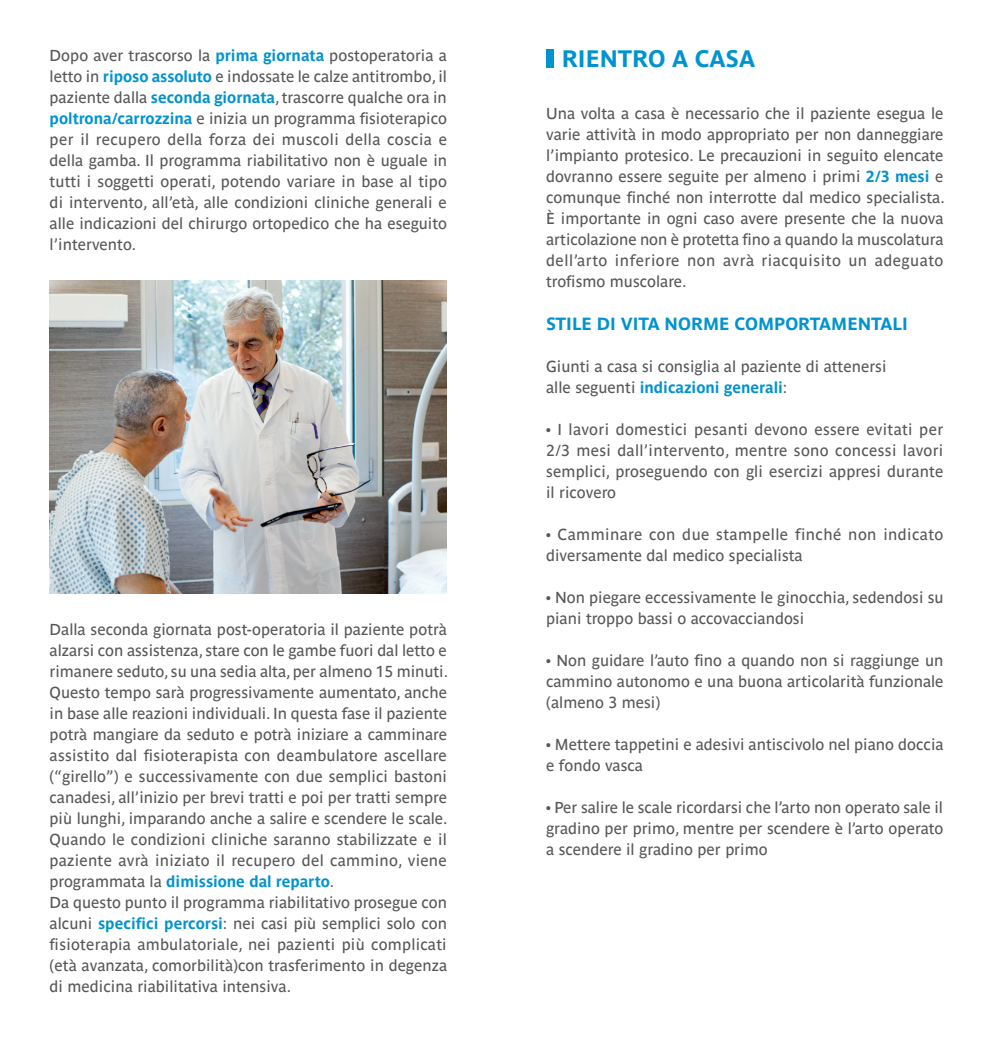
<style>
.page{position:relative;width:993px;height:1042px;background:#fff}
.page>*{position:absolute;margin:0;border:0;box-sizing:border-box;transform-origin:0 0}
.t1{font:700 23.62px "Parisine Ptf";color:#0093d0}
.t2{font:700 17.5px "Parisine Ptf";color:#0093d0}
.t3{font:15.75px/21px "Parisine Ptf";color:#57585a;text-align:justify}
.t4{font:15.75px/21px "Parisine Ptf";letter-spacing:.02em;color:#57585a}
.t5{font:700 15.75px "Parisine Ptf";letter-spacing:-.005em;color:#0093d0}
.s1{font-weight:700;color:#0093d0}
.s2{font-weight:400;color:#57585a}
</style>
<div class="page">
<img style="left:50px;top:281px;width:396px;height:312px">
<div style="left:546px;top:50px;width:7px;height:17px;background:#0093d0"></div>
<p class="t3" style="left:50px;top:44px;width:399px">Dopo aver trascorso la <span class="s1">prima giornata</span> postoperatoria a letto in <span class="s1">riposo assoluto</span> e indossate le calze antitrombo, il paziente dalla <span class="s1">seconda giornata</span>, trascorre qualche ora in <span class="s1">poltrona/carrozzina</span> e inizia un programma fisioterapico per il recupero della forza dei muscoli della coscia e della gamba. Il programma riabilitativo non è uguale in tutti i soggetti operati, potendo variare in base al tipo di intervento, all’età, alle condizioni cliniche generali e alle indicazioni del chirurgo ortopedico che ha eseguito l’intervento.</p>
<p class="t3" style="left:50px;top:618px;width:400px">Dalla seconda giornata post-operatoria il paziente potrà alzarsi con assistenza, stare con le gambe fuori dal letto e rimanere seduto, su una sedia alta, per almeno 15 minuti.<br>Questo tempo sarà progressivamente aumentato, anche in base alle reazioni individuali. In questa fase il paziente potrà mangiare da seduto e potrà iniziare a camminare assistito dal fisioterapista con deambulatore ascellare (“girello”) e successivamente con due semplici bastoni canadesi, all’inizio per brevi tratti e poi per tratti sempre più lunghi, imparando anche a salire e scendere le scale.</p>
<p class="t3" style="left:50px;top:828px;width:398px">Quando le condizioni cliniche saranno stabilizzate e il paziente avrà iniziato il recupero del cammino, viene programmata la <span class="s1">dimissione dal reparto</span>.</p>
<p class="t3" style="left:50px;top:891px;width:399px">Da questo punto il programma riabilitativo prosegue con alcuni <span class="s1">specifici percorsi</span>: nei casi più semplici solo con fisioterapia ambulatoriale, nei pazienti più complicati (età avanzata, comorbilità)con trasferimento in degenza di medicina riabilitativa intensiva.</p>
<p class="t1" style="left:561px;top:41px;width:195px">RIENTRO A CASA</p>
<p class="t3" style="left:546px;top:102px;width:400px">Una volta a casa è necessario che il paziente esegua le varie attività in modo appropriato per non danneggiare l’impianto protesico. Le precauzioni in seguito elencate dovranno essere seguite per almeno i primi <span class="s1">2/3 mesi</span> e comunque finché non interrotte dal medico specialista.<br>È importante in ogni caso avere presente che la nuova articolazione non è protetta fino a quando la muscolatura dell’arto inferiore non avrà riacquisito un adeguato trofismo muscolare.</p>
<p class="t2" style="left:546px;top:311px;width:363px">STILE DI VITA NORME COMPORTAMENTALI</p>
<p class="t3" style="left:546px;top:354px;width:342px">Giunti a casa si consiglia al paziente di attenersi</p>
<p class="t5" style="left:546px;top:375px;width:242px"><span class="s2">alle seguenti</span> indicazioni generali<span class="s2">:</span></p>
<p class="t3" style="left:546px;top:417px;width:398px">• I lavori domestici pesanti devono essere evitati per 2/3 mesi dall’intervento, mentre sono concessi lavori semplici, proseguendo con gli esercizi appresi durante il ricovero</p>
<p class="t4" style="left:546px;top:522px;width:398px">• Camminare con due stampelle finché non indicato diversamente dal medico specialista</p>
<p class="t3" style="left:546px;top:585px;width:399px">• Non piegare eccessivamente le ginocchia, sedendosi su piani troppo bassi o accovacciandosi</p>
<p class="t3" style="left:546px;top:648px;width:399px">• Non guidare l’auto fino a quando non si raggiunge un cammino autonomo e una buona articolarità funzionale (almeno 3 mesi)</p>
<p class="t3" style="left:546px;top:732px;width:399px">• Mettere tappetini e adesivi antiscivolo nel piano doccia e fondo vasca</p>
<p class="t3" style="left:546px;top:795px;width:399px">• Per salire le scale ricordarsi che l’arto non operato sale il gradino per primo, mentre per scendere è l’arto operato a scendere il gradino per primo</p>
</div>
